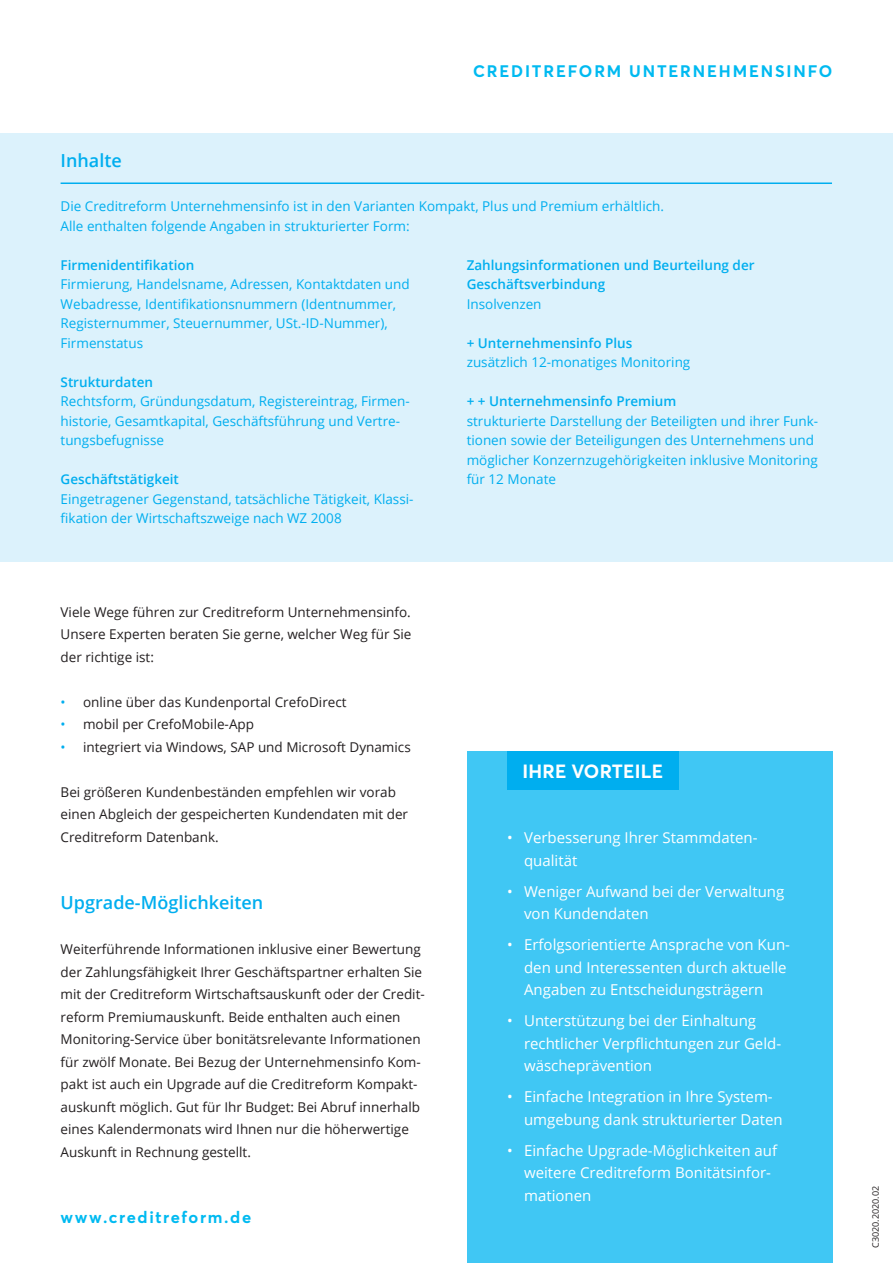
<style>
.page{position:relative;width:893px;height:1263px;background:#fff}
.page>*{position:absolute;margin:0;border:0;box-sizing:border-box;transform-origin:0 0}
.t1{font:700 18.9px "Averta Std PE";letter-spacing:.01em;color:#fff}
.t2{font:600 18px "Open Sans";color:#00aeef}
.t3{font:700 16.5px "Averta Std PE";letter-spacing:.11em;color:#00baf1}
.t4{font:15px/22.5px "Open Sans";color:#fff}
.t5{font:13.5px/22.5px "Open Sans";color:#231f20}
.t6{font:13.5px/19.5px "Open Sans";color:#00aeef}
.t7{font:600 13.5px/19.5px "Open Sans";color:#00aeef}
.t8{font:9px "Open Sans";color:#231f20}
.s1{color:#00aeef}
</style>
<div class="page">
<div style="left:467px;top:752px;width:365px;height:511px;background:#40c7f4"></div>
<div style="left:507px;top:752px;width:171px;height:38px;background:#00aeef"></div>
<div style="left:0;top:133px;width:893px;height:428px;background:#dcf2fc"></div>
<hr style="left:61px;top:182px;width:771px;height:2px;background:#00aeef">
<h2 class="t2" style="left:61px;top:148px;width:63px">Inhalte</h2>
<p class="t3" style="left:473px;top:59px;width:361px">CREDITREFORM UNTERNEHMENSINFO</p>
<p class="t6" style="left:61px;top:196px;width:605px">Die Creditreform Unternehmensinfo ist in den Varianten Kompakt, Plus und Premium erhältlich.<br>Alle enthalten folgende Angaben in strukturierter Form:</p>
<p class="t7" style="left:61px;top:255px;width:135px">Firmenidentifikation</p>
<p class="t6" style="left:61px;top:274px;width:351px">Firmierung, Handelsname, Adressen, Kontaktdaten und Webadresse, Identifikationsnummern (Identnummer, Registernummer, Steuernummer, USt.-ID-Nummer), Firmenstatus</p>
<p class="t7" style="left:61px;top:372px;width:94px">Strukturdaten</p>
<p class="t6" style="left:61px;top:391px;width:351px">Rechtsform, Gründungsdatum, Registereintrag, Firmen&shy;historie, Gesamtkapital, Geschäftsführung und Vertre&shy;tungsbefugnisse</p>
<p class="t7" style="left:61px;top:469px;width:120px">Geschäftstätigkeit</p>
<p class="t6" style="left:61px;top:489px;width:354px">Eingetragener Gegenstand, tatsächliche Tätigkeit, Klassi&shy;fikation der Wirtschaftszweige nach WZ 2008</p>
<p class="t7" style="left:467px;top:255px;width:289px">Zahlungsinformationen und Beurteilung der<br>Geschäftsverbindung</p>
<p class="t6" style="left:467px;top:294px;width:76px">Insolvenzen</p>
<p class="t7" style="left:467px;top:333px;width:167px">+ Unternehmensinfo Plus</p>
<p class="t6" style="left:467px;top:352px;width:225px">zusätzlich 12-monatiges Monitoring</p>
<p class="t7" style="left:467px;top:391px;width:211px">+ + Unternehmensinfo Premium</p>
<p class="t6" style="left:467px;top:411px;width:353px">strukturierte Darstellung der Beteiligten und ihrer Funk&shy;tionen sowie der Beteiligungen des Unternehmens und möglicher Konzernzugehörigkeiten inklusive Monitoring für 12 Monate</p>
<p class="t5" style="left:61px;top:600px;width:352px;text-align:justify">Viele Wege führen zur Creditreform Unternehmensinfo.<br>Unsere Experten beraten Sie gerne, welcher Weg für Sie der richtige ist:</p>
<p class="t5" style="left:61px;top:690px;width:288px"><span class="s1">•</span> online über das Kundenportal CrefoDirect</p>
<p class="t5" style="left:61px;top:713px;width:195px"><span class="s1">•</span> mobil per CrefoMobile-App</p>
<p class="t5" style="left:61px;top:735px;width:352px"><span class="s1">•</span> integriert via Windows, SAP und Microsoft Dynamics</p>
<p class="t5" style="left:61px;top:780px;width:349px">Bei größeren Kundenbeständen empfehlen wir vorab einen Abgleich der gespeicherten Kundendaten mit der<br>Creditreform Datenbank.</p>
<h2 class="t2" style="left:61px;top:890px;width:204px">Upgrade-Möglichkeiten</h2>
<p class="t5" style="left:61px;top:938px;width:366px">Weiterführende Informationen inklusive einer Bewertung der Zahlungsfähigkeit Ihrer Geschäftspartner erhalten Sie mit der Creditreform Wirtschaftsauskunft oder der Credit&shy;reform Premiumauskunft. Beide enthalten auch einen Monitoring-Service über bonitätsrelevante Informationen für zwölf Monate. Bei Bezug der Unternehmensinfo Kom&shy;pakt ist auch ein Upgrade auf die Creditreform Kompakt&shy;auskunft möglich. Gut für Ihr Budget: Bei Abruf innerhalb eines Kalendermonats wird Ihnen nur die höherwertige Auskunft in Rechnung gestellt.</p>
<p class="t3" style="left:61px;top:1205px;width:192px">www.creditreform.de</p>
<h1 class="t1" style="left:522px;top:758px;width:142px">IHRE VORTEILE</h1>
<p class="t4" style="left:524px;top:826px;width:235px;text-indent:-17px">• Verbesserung Ihrer Stammdaten&shy;qualität</p>
<p class="t4" style="left:524px;top:879px;width:262px;text-indent:-17px">• Weniger Aufwand bei der Verwaltung von Kundendaten</p>
<p class="t4" style="left:524px;top:933px;width:267px;text-indent:-17px">• Erfolgsorientierte Ansprache von Kun&shy;den und Interessenten durch aktuelle<br>Angaben zu Entscheidungsträgern</p>
<p class="t4" style="left:524px;top:1009px;width:259px;text-indent:-17px">• Unterstützung bei der Einhaltung rechtlicher Verpflichtungen zur Geld&shy;wäscheprävention</p>
<p class="t4" style="left:524px;top:1085px;width:260px;text-indent:-17px">• Einfache Integration in Ihre System&shy;umgebung dank strukturierter Daten</p>
<p class="t4" style="left:524px;top:1139px;width:254px;text-indent:-17px">• Einfache Upgrade-Möglichkeiten auf weitere Creditreform Bonitätsinfor&shy;mationen</p>
<p class="t8" style="left:869px;top:1248px;width:63px;rotate:-90deg">C3020.2020.02</p>
</div>
